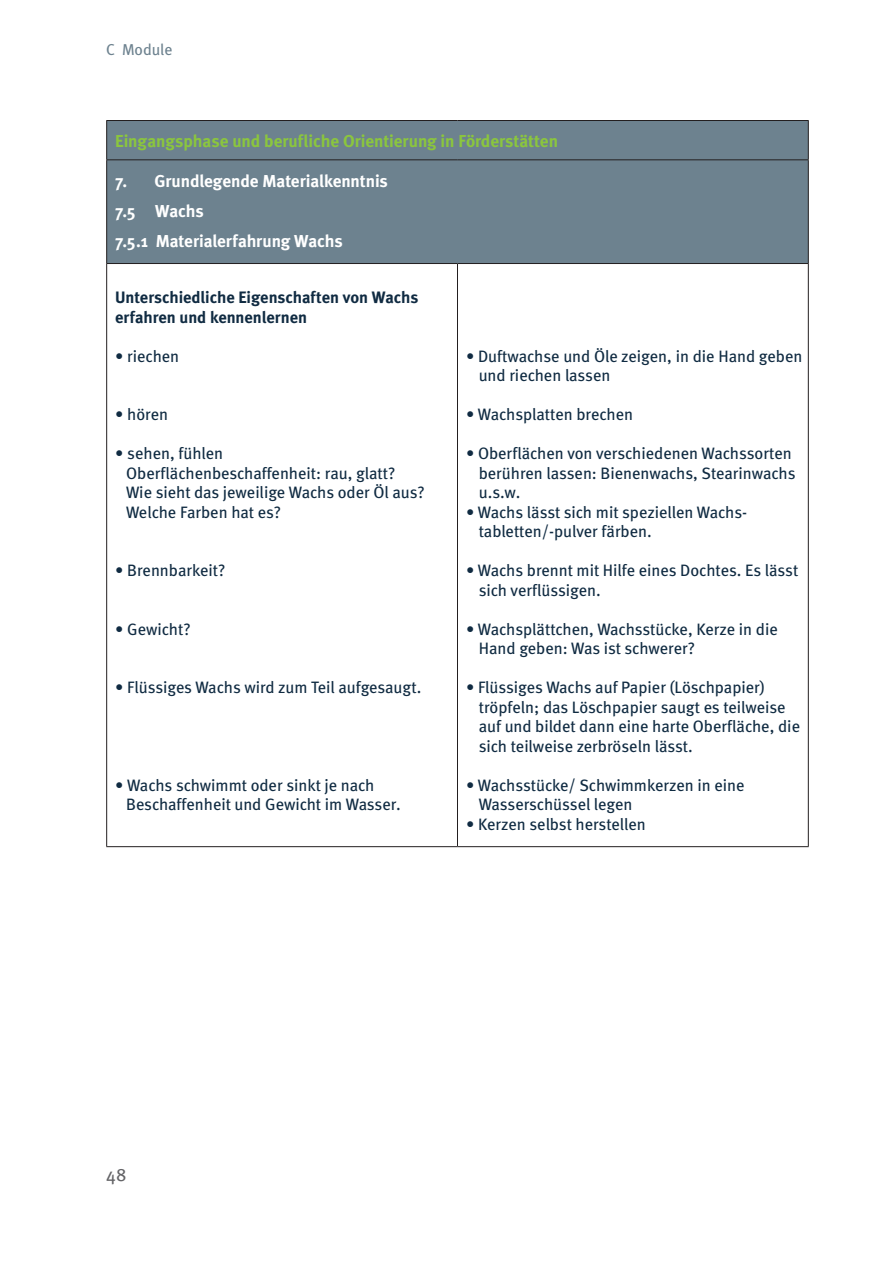
<style>
.page{position:relative;width:893px;height:1263px;background:#fff}
.page>*{position:absolute;margin:0;border:0;box-sizing:border-box;transform-origin:0 0}
.t1{font:18px "Meta Book Caps";color:#636366}
.t2{font:700 17.25px/30px "Meta";letter-spacing:-.005em;color:#fff}
.t3{font:700 17.25px "Meta";letter-spacing:-.005em;color:#8bc63e}
.t4{font:16.5px/19.5px "Meta";color:#102b42}
.t5{font:700 16.5px/19.5px "Meta";letter-spacing:-.005em;color:#102b42}
.t6{font:15.75px "Meta";color:#6d828f}
</style>
<div class="page">
<div style="left:107px;top:121px;width:701px;height:142px;background:#6d828f"></div>
<hr style="left:106px;top:120px;width:351px;height:1px;background:#231f20">
<hr style="left:106px;top:121px;width:1px;height:38px;background:#231f20">
<hr style="left:457px;top:120px;width:352px;height:1px;background:#231f20">
<hr style="left:808px;top:121px;width:1px;height:38px;background:#231f20">
<hr style="left:106px;top:159px;width:351px;height:1px;background:#231f20">
<hr style="left:106px;top:160px;width:1px;height:103px;background:#231f20">
<hr style="left:457px;top:159px;width:352px;height:1px;background:#231f20">
<hr style="left:808px;top:160px;width:1px;height:103px;background:#231f20">
<hr style="left:106px;top:263px;width:351px;height:1px;background:#231f20">
<hr style="left:457px;top:263px;width:352px;height:1px;background:#231f20">
<hr style="left:106px;top:264px;width:1px;height:582px;background:#231f20">
<hr style="left:457px;top:264px;width:1px;height:582px;background:#231f20">
<hr style="left:808px;top:264px;width:1px;height:582px;background:#231f20">
<hr style="left:106px;top:846px;width:351px;height:1px;background:#231f20">
<hr style="left:457px;top:846px;width:352px;height:1px;background:#231f20">
<p class="t6" style="left:106px;top:40px;width:68px">C Module</p>
<p class="t3" style="left:115px;top:130px;width:444px">Eingangsphase und berufliche Orientierung in Förderstätten</p>
<p class="t2" style="left:115px;top:165px;width:274px">7. Grundlegende Materialkenntnis<br>7.5 Wachs<br>7.5.1 Materialerfahrung Wachs</p>
<p class="t5" style="left:115px;top:287px;width:305px">Unterschiedliche Eigenschaften von Wachs erfahren und kennenlernen</p>
<p class="t4" style="left:115px;top:346px;width:66px">• riechen</p>
<p class="t4" style="left:115px;top:404px;width:54px">• hören</p>
<p class="t4" style="left:126px;top:443px;width:300px;text-indent:-11px">• sehen, fühlen<br>Oberflächenbeschaffenheit: rau, glatt?<br>Wie sieht das jeweilige Wachs oder Öl aus?<br>Welche Farben hat es?</p>
<p class="t4" style="left:115px;top:560px;width:112px">• Brennbarkeit?</p>
<p class="t4" style="left:115px;top:619px;width:77px">• Gewicht?</p>
<p class="t4" style="left:115px;top:677px;width:308px">• Flüssiges Wachs wird zum Teil aufgesaugt.</p>
<p class="t4" style="left:126px;top:775px;width:276px;text-indent:-11px">• Wachs schwimmt oder sinkt je nach<br>Beschaffenheit und Gewicht im Wasser.</p>
<p class="t4" style="left:479px;top:346px;width:325px;text-indent:-13px">• Duftwachse und Öle zeigen, in die Hand geben und riechen lassen</p>
<p class="t4" style="left:466px;top:404px;width:169px">• Wachsplatten brechen</p>
<p class="t4" style="left:479px;top:443px;width:318px;text-indent:-13px">• Oberflächen von verschiedenen Wachssorten berühren lassen: Bienenwachs, Stearinwachs u.s.w.</p>
<p class="t4" style="left:479px;top:502px;width:270px;text-indent:-13px">• Wachs lässt sich mit speziellen Wachs&shy;tabletten/-pulver färben.</p>
<p class="t4" style="left:479px;top:560px;width:321px;text-indent:-13px">• Wachs brennt mit Hilfe eines Dochtes. Es lässt sich verflüssigen.</p>
<p class="t4" style="left:479px;top:619px;width:301px;text-indent:-13px">• Wachsplättchen, Wachsstücke, Kerze in die<br>Hand geben: Was ist schwerer?</p>
<p class="t4" style="left:479px;top:677px;width:323px;text-indent:-13px">• Flüssiges Wachs auf Papier (Löschpapier) tröpfeln; das Löschpapier saugt es teilweise auf und bildet dann eine harte Oberfläche, die sich teilweise zerbröseln lässt.</p>
<p class="t4" style="left:479px;top:775px;width:267px;text-indent:-13px">• Wachsstücke/ Schwimmkerzen in eine<br>Wasserschüssel legen</p>
<p class="t4" style="left:466px;top:814px;width:181px">• Kerzen selbst herstellen</p>
<p class="t1" style="left:106px;top:1163px;width:22px">48</p>
</div>
